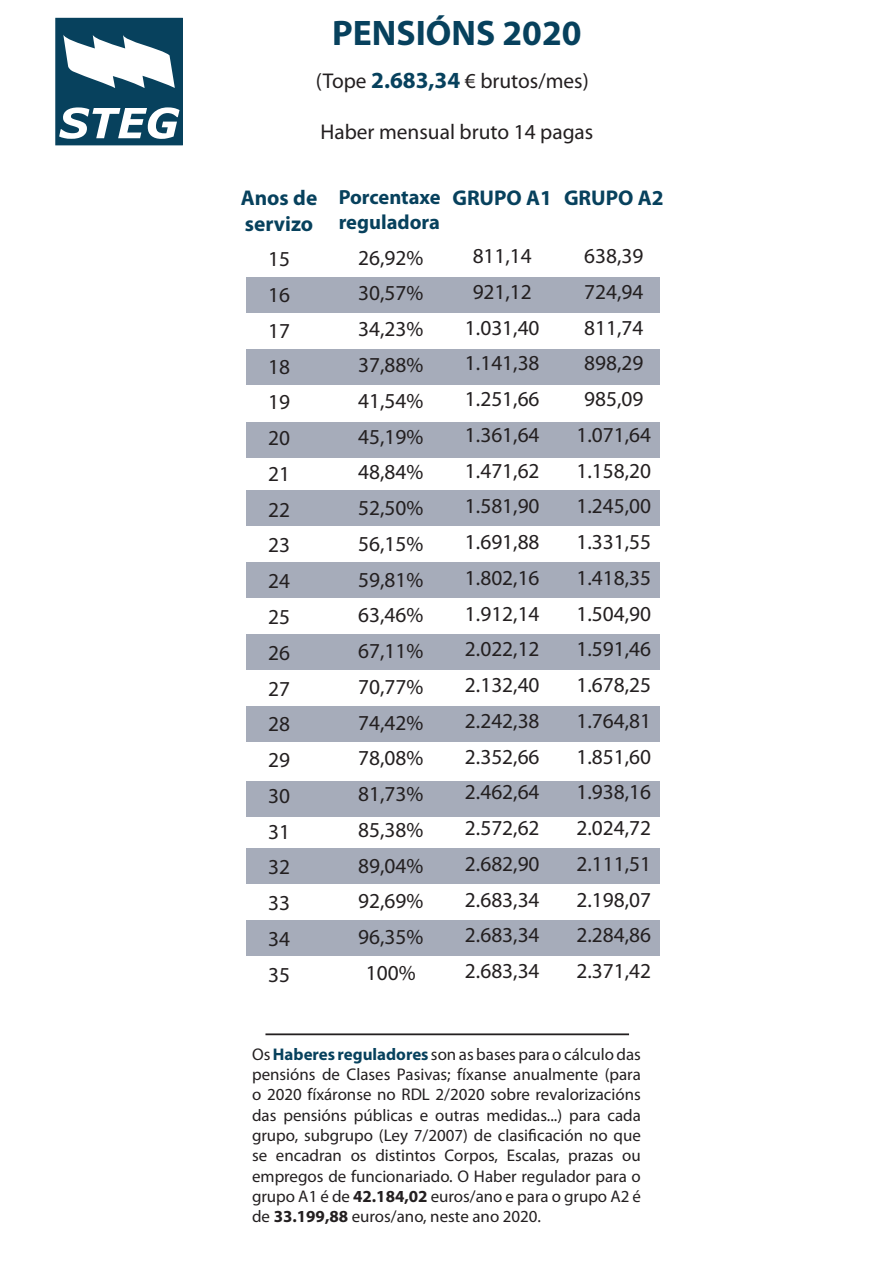
<style>
.page{position:relative;width:893px;height:1263px;background:#fff}
.page>*{position:absolute;margin:0;border:0;box-sizing:border-box;transform-origin:0 0}
.t1{font:700 35.7px "Myriad Pro";color:#07415d}
.t2{font:21.3px "Myriad Pro";color:#231f20}
.t3{font:700 21.3px/25.7px "Myriad Pro";color:#07415d}
.t4{font:700 20.55px/24.6px "Myriad Pro";color:#07415d}
.t5{font:16.95px/20.2px "Myriad Pro";color:#231f20;text-align:justify}
.s1{font-weight:700;font-size:23.1px;color:#07415d}
.s2{font-weight:700;color:#07415d}
.s3{font-weight:700}
</style>
<div class="page">
<div style="left:246px;top:278px;width:414px;height:35px;background:#a6acba"></div>
<div style="left:246px;top:349px;width:414px;height:35px;background:#a6acba"></div>
<div style="left:246px;top:422px;width:414px;height:36px;background:#a6acba"></div>
<div style="left:246px;top:490px;width:414px;height:36px;background:#a6acba"></div>
<div style="left:246px;top:563px;width:414px;height:35px;background:#a6acba"></div>
<div style="left:246px;top:634px;width:414px;height:36px;background:#a6acba"></div>
<div style="left:246px;top:706px;width:414px;height:35px;background:#a6acba"></div>
<div style="left:246px;top:781px;width:414px;height:36px;background:#a6acba"></div>
<div style="left:246px;top:848px;width:414px;height:35px;background:#a6acba"></div>
<div style="left:246px;top:920px;width:414px;height:35px;background:#a6acba"></div>
<hr style="left:265px;top:1033px;width:364px;height:2px;background:#231f20">
<div style="left:56px;top:18px;width:126px;height:127px;background:#07415d"></div>
<div style="left:55px;top:18px;width:128px;height:127px;border:2px solid #07415d"></div>
<svg style="left:59px;top:107px;width:121px;height:32px"></svg>
<svg style="left:63px;top:35px;width:112px;height:53px"></svg>
<p class="t1" style="left:332px;top:9px;width:251px">PENSIÓNS 2020</p>
<p class="t2" style="left:316px;top:68px;width:274px">(Tope <span class="s1">2.683,34</span> € brutos/mes)</p>
<p class="t2" style="left:320px;top:119px;width:274px">Haber mensual bruto 14 pagas</p>
<p class="t3" style="left:241px;top:184px;width:78px">Anos de servizo</p>
<p class="t2" style="left:268px;top:246px;width:23px">15</p>
<p class="t2" style="left:268px;top:282px;width:23px">16</p>
<p class="t2" style="left:268px;top:318px;width:23px">17</p>
<p class="t2" style="left:268px;top:353px;width:23px">18</p>
<p class="t2" style="left:268px;top:389px;width:23px">19</p>
<p class="t2" style="left:268px;top:425px;width:23px">20</p>
<p class="t2" style="left:268px;top:461px;width:23px">21</p>
<p class="t2" style="left:268px;top:496px;width:23px">22</p>
<p class="t2" style="left:268px;top:532px;width:23px">23</p>
<p class="t2" style="left:268px;top:568px;width:23px">24</p>
<p class="t2" style="left:268px;top:604px;width:23px">25</p>
<p class="t2" style="left:268px;top:639px;width:23px">26</p>
<p class="t2" style="left:268px;top:675px;width:23px">27</p>
<p class="t2" style="left:268px;top:711px;width:23px">28</p>
<p class="t2" style="left:268px;top:747px;width:23px">29</p>
<p class="t2" style="left:268px;top:782px;width:23px">30</p>
<p class="t2" style="left:268px;top:818px;width:23px">31</p>
<p class="t2" style="left:268px;top:854px;width:23px">32</p>
<p class="t2" style="left:268px;top:890px;width:23px">33</p>
<p class="t2" style="left:268px;top:925px;width:23px">34</p>
<p class="t2" style="left:268px;top:961px;width:23px">35</p>
<p class="t4" style="left:339px;top:184px;width:103px">Porcentaxe reguladora</p>
<p class="t2" style="left:358px;top:244px;width:67px">26,92%</p>
<p class="t2" style="left:358px;top:280px;width:67px">30,57%</p>
<p class="t2" style="left:358px;top:316px;width:67px">34,23%</p>
<p class="t2" style="left:358px;top:352px;width:67px">37,88%</p>
<p class="t2" style="left:358px;top:387px;width:67px">41,54%</p>
<p class="t2" style="left:358px;top:423px;width:67px">45,19%</p>
<p class="t2" style="left:358px;top:459px;width:67px">48,84%</p>
<p class="t2" style="left:358px;top:495px;width:67px">52,50%</p>
<p class="t2" style="left:358px;top:530px;width:67px">56,15%</p>
<p class="t2" style="left:358px;top:566px;width:67px">59,81%</p>
<p class="t2" style="left:358px;top:602px;width:67px">63,46%</p>
<p class="t2" style="left:358px;top:638px;width:67px">67,11%</p>
<p class="t2" style="left:358px;top:673px;width:67px">70,77%</p>
<p class="t2" style="left:358px;top:709px;width:67px">74,42%</p>
<p class="t2" style="left:358px;top:745px;width:67px">78,08%</p>
<p class="t2" style="left:358px;top:781px;width:67px">81,73%</p>
<p class="t2" style="left:358px;top:816px;width:67px">85,38%</p>
<p class="t2" style="left:358px;top:852px;width:67px">89,04%</p>
<p class="t2" style="left:358px;top:888px;width:67px">92,69%</p>
<p class="t2" style="left:358px;top:924px;width:67px">96,35%</p>
<p class="t2" style="left:366px;top:959px;width:51px">100%</p>
<p class="t3" style="left:452px;top:184px;width:101px">GRUPO A1</p>
<p class="t2" style="left:473px;top:243px;width:61px">811,14</p>
<p class="t2" style="left:473px;top:278px;width:61px">921,12</p>
<p class="t2" style="left:465px;top:314px;width:76px">1.031,40</p>
<p class="t2" style="left:465px;top:350px;width:76px">1.141,38</p>
<p class="t2" style="left:465px;top:386px;width:76px">1.251,66</p>
<p class="t2" style="left:465px;top:421px;width:76px">1.361,64</p>
<p class="t2" style="left:465px;top:457px;width:76px">1.471,62</p>
<p class="t2" style="left:465px;top:493px;width:76px">1.581,90</p>
<p class="t2" style="left:465px;top:529px;width:76px">1.691,88</p>
<p class="t2" style="left:465px;top:564px;width:76px">1.802,16</p>
<p class="t2" style="left:465px;top:600px;width:76px">1.912,14</p>
<p class="t2" style="left:465px;top:636px;width:76px">2.022,12</p>
<p class="t2" style="left:465px;top:672px;width:76px">2.132,40</p>
<p class="t2" style="left:465px;top:707px;width:76px">2.242,38</p>
<p class="t2" style="left:465px;top:743px;width:76px">2.352,66</p>
<p class="t2" style="left:465px;top:779px;width:76px">2.462,64</p>
<p class="t2" style="left:465px;top:815px;width:76px">2.572,62</p>
<p class="t2" style="left:465px;top:850px;width:76px">2.682,90</p>
<p class="t2" style="left:465px;top:886px;width:76px">2.683,34</p>
<p class="t2" style="left:465px;top:922px;width:76px">2.683,34</p>
<p class="t2" style="left:465px;top:958px;width:76px">2.683,34</p>
<p class="t3" style="left:564px;top:184px;width:101px">GRUPO A2</p>
<p class="t2" style="left:584px;top:243px;width:61px">638,39</p>
<p class="t2" style="left:584px;top:278px;width:61px">724,94</p>
<p class="t2" style="left:584px;top:314px;width:61px">811,74</p>
<p class="t2" style="left:584px;top:350px;width:61px">898,29</p>
<p class="t2" style="left:584px;top:386px;width:61px">985,09</p>
<p class="t2" style="left:577px;top:421px;width:76px">1.071,64</p>
<p class="t2" style="left:577px;top:457px;width:76px">1.158,20</p>
<p class="t2" style="left:577px;top:493px;width:76px">1.245,00</p>
<p class="t2" style="left:577px;top:529px;width:76px">1.331,55</p>
<p class="t2" style="left:577px;top:564px;width:76px">1.418,35</p>
<p class="t2" style="left:577px;top:600px;width:76px">1.504,90</p>
<p class="t2" style="left:577px;top:636px;width:76px">1.591,46</p>
<p class="t2" style="left:577px;top:672px;width:76px">1.678,25</p>
<p class="t2" style="left:577px;top:707px;width:76px">1.764,81</p>
<p class="t2" style="left:577px;top:743px;width:76px">1.851,60</p>
<p class="t2" style="left:577px;top:779px;width:76px">1.938,16</p>
<p class="t2" style="left:577px;top:815px;width:76px">2.024,72</p>
<p class="t2" style="left:577px;top:850px;width:76px">2.111,51</p>
<p class="t2" style="left:577px;top:886px;width:76px">2.198,07</p>
<p class="t2" style="left:577px;top:922px;width:76px">2.284,86</p>
<p class="t2" style="left:577px;top:958px;width:76px">2.371,42</p>
<p class="t5" style="left:252px;top:1043px;width:390px">Os <span class="s2">Haberes reguladores</span> son as bases para o cálculo das pensións de Clases Pasivas; fíxanse anualmente (para o 2020 fíxáronse no RDL 2/2020 sobre revalorizacións das pensións públicas e outras medidas...) para cada grupo, subgrupo (Ley 7/2007) de clasificación no que se encadran os distintos Corpos, Escalas, prazas ou empregos de funcionariado. O Haber regulador para o grupo A1 é de <span class="s3">42.184,02</span> euros/ano e para o grupo A2 é de <span class="s3">33.199,88</span> euros/ano, neste ano 2020.</p>
</div>
